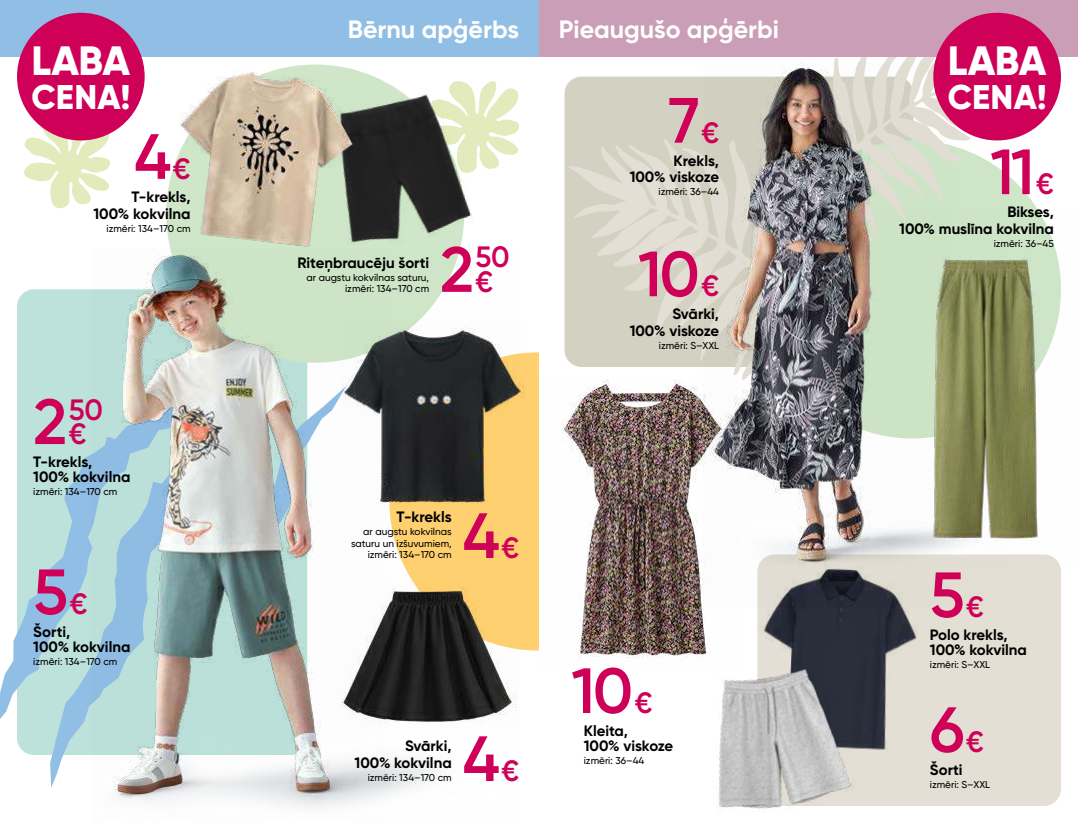
<style>
.page{position:relative;width:1078px;height:823px;background:#fff}
.page>*{position:absolute;margin:0;border:0;box-sizing:border-box;transform-origin:0 0}
.t1{font:600 63.8px/134.7px "Gilroy";color:#ce0058}
.t2{font:800 40.7px "Gilroy";letter-spacing:-.01em;color:#fff}
.t3{font:800 34.1px "Gilroy";letter-spacing:.01em;color:#fff}
.t4{font:600 29.4px/24.5px "Gilroy";color:#ce0058}
.t5{font:700 25px "Gilroy";color:#fff}
.t6{font:700 15px/16.8px "Gilroy";color:#000;text-align:right}
.t7{font:500 10px/11.2px "Gilroy";color:#000;text-align:right}
.s1{font-size:29.4px}
.s2{font-size:63.8px}
</style>
<div class="page">
<div style="left:17px;top:289px;width:290px;height:465px;background:#bde2dc;border-radius:17px"></div>
<svg style="left:0;top:570px;width:50px;height:148px"></svg>
<svg style="left:50px;top:455px;width:41px;height:332px"></svg>
<svg style="left:489px;top:81px;width:30px;height:88px"></svg>
<img style="left:388px;top:274px;width:64px;height:521px">
<img style="left:91px;top:268px;width:297px;height:540px">
<svg style="left:24px;top:119px;width:87px;height:90px"></svg>
<div style="left:389px;top:352px;width:150px;height:298px;background:#ffd06f"></div>
<img style="left:334px;top:580px;width:186px;height:148px">
<img style="left:311px;top:78px;width:178px;height:196px">
<img style="left:153px;top:64px;width:225px;height:204px">
<div style="left:757px;top:554px;width:303px;height:251px;background:#e3dfd4;border-radius:17px"></div>
<div style="left:564px;top:77px;width:349px;height:290px;background:#d3d1c1;border-radius:17px"></div>
<svg style="left:801px;top:57px;width:135px;height:6px"></svg>
<svg style="left:566px;top:139px;width:137px;height:241px"></svg>
<img style="left:562px;top:380px;width:142px;height:279px">
<div style="left:539px;top:0;width:538px;height:57px;background:#c99eb6"></div>
<div style="left:0;top:0;width:539px;height:57px;background:#90bee5"></div>
<img style="left:1008px;top:207px;width:53px;height:357px">
<img style="left:757px;top:607px;width:160px;height:143px">
<img style="left:683px;top:632px;width:186px;height:177px">
<img style="left:954px;top:124px;width:54px;height:431px">
<img style="left:703px;top:63px;width:251px;height:544px">
<img style="left:341px;top:320px;width:184px;height:186px">
<div style="left:933px;top:13px;width:127px;height:127px;background:#ce0058;border-radius:50%"></div>
<div style="left:17px;top:13px;width:128px;height:127px;background:#ce0058;border-radius:50%"></div>
<h2 class="t2" style="left:31px;top:35px;width:100px">LABA</h2>
<h3 class="t3" style="left:32px;top:75px;width:100px">CENA!</h3>
<h1 class="t1" style="left:134px;top:88px;width:58px">4<span class="s1">€</span></h1>
<h3 class="t6" style="left:93px;top:188px;width:99px">T-krekls,<br>100% kokvilna</h3>
<p class="t7" style="left:106px;top:222px;width:86px">izmēri: 134–170 cm</p>
<h3 class="t4" style="left:69px;top:396px;width:36px;text-indent:-35px"><span class="s2">2</span>50 €</h3>
<h3 class="t6" style="left:33px;top:454px;width:99px;line-height:15px;text-align:left">T-krekls,<br>100% kokvilna</h3>
<p class="t7" style="left:33px;top:485px;width:86px">izmēri: 134–170 cm</p>
<h1 class="t1" style="left:33px;top:523px;width:56px">5<span class="s1">€</span></h1>
<h3 class="t6" style="left:33px;top:623px;width:99px;line-height:15px;text-align:left">Šorti,<br>100% kokvilna</h3>
<p class="t7" style="left:33px;top:655px;width:86px">izmēri: 134–170 cm</p>
<h3 class="t5" style="left:348px;top:14px;width:173px">Bērnu apģērbs</h3>
<h3 class="t5" style="left:558px;top:14px;width:222px">Pieaugušo apģērbi</h3>
<h1 class="t1" style="left:668px;top:52px;width:52px">7<span class="s1">€</span></h1>
<h3 class="t6" style="left:297px;top:253px;width:133px">Riteņbraucēju šorti</h3>
<p class="t7" style="left:306px;top:271px;width:124px">ar augstu kokvilnas saturu, izmēri: 134–170 cm</p>
<h3 class="t4" style="left:475px;top:244px;width:36px;text-indent:-35px"><span class="s2">2</span>50 €</h3>
<h3 class="t6" style="left:629px;top:152px;width:91px">Krekls,<br>100% viskoze</h3>
<p class="t7" style="left:658px;top:186px;width:62px">izmēri: 36–44</p>
<h1 class="t1" style="left:638px;top:206px;width:83px">10<span class="s1">€</span></h1>
<h3 class="t6" style="left:629px;top:305px;width:91px">Svārki,<br>100% viskoze</h3>
<p class="t7" style="left:658px;top:339px;width:62px">izmēri: S–XXL</p>
<h3 class="t6" style="left:396px;top:508px;width:57px">T-krekls</h3>
<p class="t7" style="left:351px;top:526px;width:102px">ar augstu kokvilnas saturu un izšuvumiem, izmēri: 134–170 cm</p>
<h1 class="t1" style="left:462px;top:467px;width:58px">4<span class="s1">€</span></h1>
<h3 class="t6" style="left:354px;top:737px;width:99px">Svārki,<br>100% kokvilna</h3>
<p class="t7" style="left:367px;top:771px;width:86px">izmēri: 134–170 cm</p>
<h1 class="t1" style="left:462px;top:690px;width:58px">4<span class="s1">€</span></h1>
<h1 class="t1" style="left:571px;top:622px;width:83px">10<span class="s1">€</span></h1>
<h3 class="t6" style="left:583px;top:722px;width:91px;line-height:15px;text-align:left">Kleita,<br>100% viskoze</h3>
<p class="t7" style="left:583px;top:754px;width:62px">izmēri: 36–44</p>
<h2 class="t2" style="left:947px;top:35px;width:100px">LABA</h2>
<h3 class="t3" style="left:947px;top:75px;width:100px">CENA!</h3>
<h1 class="t1" style="left:990px;top:104px;width:65px">11<span class="s1">€</span></h1>
<h3 class="t6" style="left:899px;top:203px;width:156px">Bikses,<br>100% muslīna kokvilna</h3>
<p class="t7" style="left:993px;top:237px;width:62px">izmēri: 36–45</p>
<h1 class="t1" style="left:929px;top:526px;width:56px">5<span class="s1">€<br></span>6<span class="s1">€</span></h1>
<h3 class="t6" style="left:929px;top:626px;width:99px;line-height:15px;text-align:left">Polo krekls,<br>100% kokvilna</h3>
<p class="t7" style="left:929px;top:658px;width:62px">izmēri: S–XXL</p>
<h3 class="t6" style="left:929px;top:760px;width:34px">Šorti</h3>
<p class="t7" style="left:929px;top:778px;width:62px">izmēri: S–XXL</p>
</div>
